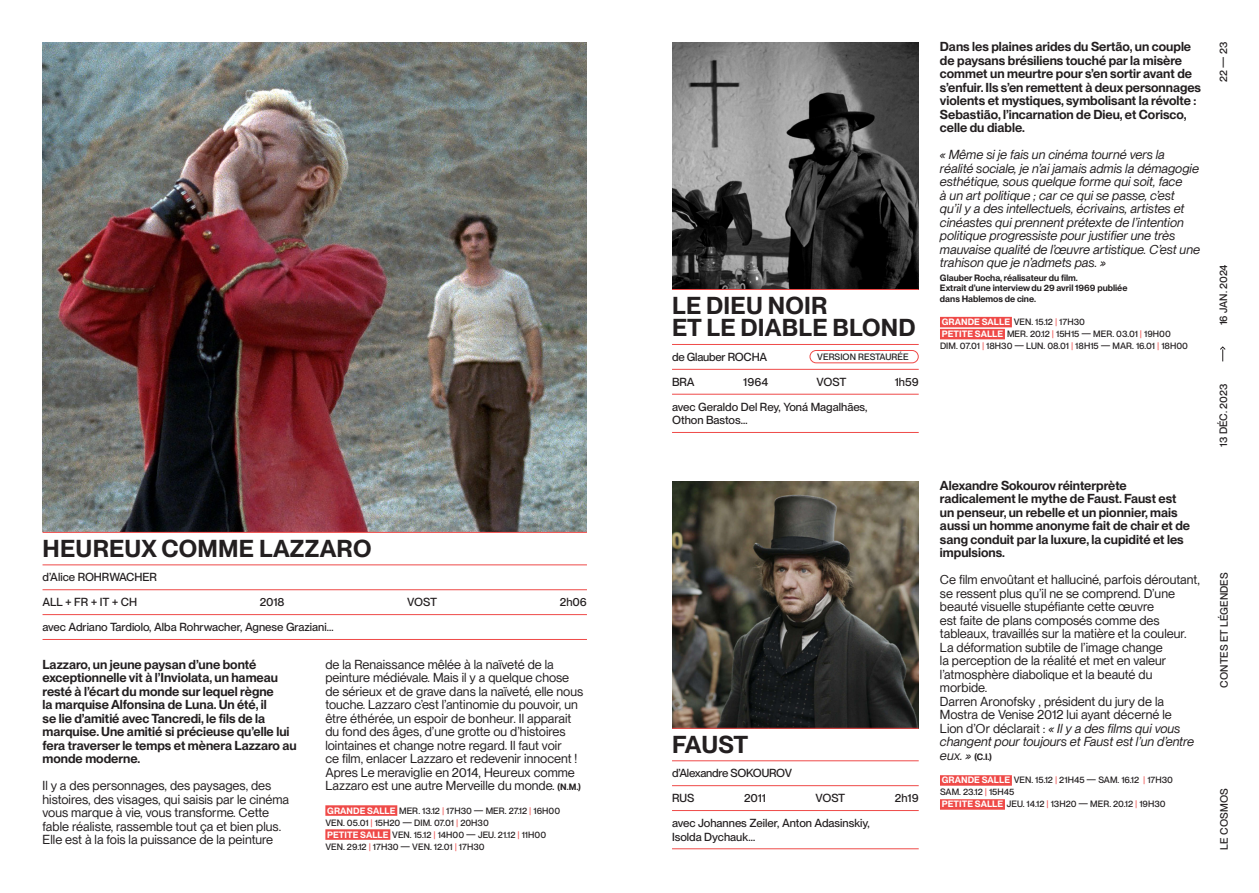
<style>
.page{position:relative;width:1259px;height:893px;background:#fff}
.page>*{position:absolute;margin:0;border:0;box-sizing:border-box;transform-origin:0 0}
.t1{font:600 24px "PP Neue Montreal";letter-spacing:.01em;color:#231f20}
.TEXTE_COURANT{font:12.75px/13.5px "PP Neue Montreal TT";color:#231f20}
.CHAPO{font:600 12.75px/13.5px "PP Neue Montreal";color:#231f20}
.TEXTE_COURANT-2{font:italic 12.75px/13.5px "PP Neue Montreal TT";color:#231f20}
.t2{font:500 11.55px "PP Neue Montreal";color:#231f20}
.t3{font:500 11.55px "PP Neue Montreal";letter-spacing:-.025em;color:#231f20}
.t4{font:500 11.55px "PP Neue Montreal";letter-spacing:-.02em;color:#231f20}
.t5{font:500 10.5px "PP Neue Montreal";color:#231f20}
.t6{font:500 9px "PP Neue Montreal";color:#231f20}
.TEXTE_COURANT-3{font:600 9px "PP Neue Montreal";color:#231f20}
.s1{font-family:"PP Neue Montreal";font-weight:600;font-size:9px}
.s2{font-weight:600;color:#fff}
.s3{color:#ef4a48}
.s4{font-style:italic}
.s5{font-family:"PP Neue Montreal TT";font-weight:400;font-style:italic;font-size:12.75px}
</style>
<div class="page">
<svg style="left:1220px;top:346px;width:6px;height:15px"></svg>
<div style="left:325px;top:805px;width:72px;height:11px;background:#ef4a48"></div>
<div style="left:325px;top:829px;width:65px;height:11px;background:#ef4a48"></div>
<img style="left:43px;top:42px;width:544px;height:490px">
<hr style="left:43px;top:532px;width:544px;height:1px;background:#ef4a48">
<hr style="left:43px;top:564px;width:544px;height:1px;background:#ef4a48">
<hr style="left:43px;top:589px;width:544px;height:1px;background:#ef4a48">
<hr style="left:43px;top:614px;width:544px;height:1px;background:#ef4a48">
<hr style="left:43px;top:639px;width:544px;height:1px;background:#ef4a48">
<img style="left:672px;top:482px;width:246px;height:246px">
<div style="left:940px;top:775px;width:72px;height:11px;background:#ef4a48"></div>
<div style="left:940px;top:799px;width:65px;height:11px;background:#ef4a48"></div>
<hr style="left:672px;top:728px;width:246px;height:1px;background:#ef4a48">
<hr style="left:672px;top:760px;width:246px;height:1px;background:#ef4a48">
<hr style="left:672px;top:785px;width:246px;height:1px;background:#ef4a48">
<hr style="left:672px;top:810px;width:246px;height:1px;background:#ef4a48">
<hr style="left:672px;top:848px;width:246px;height:1px;background:#ef4a48">
<img style="left:672px;top:43px;width:246px;height:246px">
<div style="left:940px;top:317px;width:72px;height:10px;background:#ef4a48"></div>
<div style="left:940px;top:329px;width:65px;height:10px;background:#ef4a48"></div>
<hr style="left:672px;top:289px;width:246px;height:1px;background:#ef4a48">
<hr style="left:672px;top:344px;width:246px;height:1px;background:#ef4a48">
<hr style="left:672px;top:369px;width:246px;height:1px;background:#ef4a48">
<hr style="left:672px;top:394px;width:246px;height:1px;background:#ef4a48">
<hr style="left:672px;top:432px;width:246px;height:1px;background:#ef4a48">
<div style="left:809px;top:350px;width:109px;height:13px;border:1px solid #ef4a48;border-radius:6px"></div>
<p class="t1" style="left:43px;top:534px;width:330px">HEUREUX COMME LAZZARO</p>
<p class="t2" style="left:43px;top:570px;width:116px">d’Alice ROHRWACHER</p>
<p class="t2" style="left:43px;top:595px;width:96px">ALL + FR + IT + CH</p>
<p class="t2" style="left:260px;top:595px;width:26px">2018</p>
<p class="t2" style="left:407px;top:595px;width:31px">VOST</p>
<p class="t2" style="left:560px;top:595px;width:29px">2h06</p>
<p class="t2" style="left:43px;top:620px;width:293px">avec Adriano Tardiolo, Alba Rohrwacher, Agnese Graziani…</p>
<p class="CHAPO" style="left:43px;top:657px;width:256px">Lazzaro, un jeune paysan d’une bonté exceptionnelle vit à l’Inviolata, un hameau resté à l’écart du monde sur lequel règne<br>la marquise Alfonsina de Luna. Un été, il<br>se lie d’amitié avec Tancredi, le fils de la marquise. Une amitié si précieuse qu’elle lui fera traverser le temps et mènera Lazzaro au monde moderne.</p>
<p class="TEXTE_COURANT" style="left:43px;top:779px;width:248px">Il y a des personnages, des paysages, des histoires, des visages, qui saisis par le cinéma vous marque à vie, vous transforme. Cette fable réaliste, rassemble tout ça et bien plus.<br>Elle est à la fois la puissance de la peinture</p>
<p class="TEXTE_COURANT" style="left:325px;top:657px;width:259px">de la Renaissance mêlée à la naïveté de la peinture médiévale. Mais il y a quelque chose de sérieux et de grave dans la naïveté, elle nous touche. Lazzaro c’est l’antinomie du pouvoir, un être éthérée, un espoir de bonheur. Il apparait du fond des âges, d’une grotte ou d’histoires lointaines et change notre regard. Il faut voir<br>ce film, enlacer Lazzaro et redevenir innocent !<br>Apres Le meraviglie en 2014, Heureux comme Lazzaro est une autre Merveille du monde. <span class="s1">(N.M.)</span></p>
<p class="t6" style="left:327px;top:805px;width:234px"><span class="s2">GRANDE SALLE</span> MER. 13.12 <span class="s3">|</span> 17H30 — MER. 27.12 <span class="s3">|</span> 16H00</p>
<p class="t6" style="left:325px;top:817px;width:165px">VEN. 05.01 <span class="s3">|</span> 15H20 — DIM. 07.01 <span class="s3">|</span> 20H30</p>
<p class="t6" style="left:327px;top:829px;width:220px"><span class="s2">PETITE SALLE</span> VEN. 15.12 <span class="s3">|</span> 14H00 — JEU. 21.12 <span class="s3">|</span> 11H00</p>
<p class="t6" style="left:325px;top:841px;width:161px">VEN. 29.12 <span class="s3">|</span> 17H30 — VEN. 12.01 <span class="s3">|</span> 17H30</p>
<p class="t1" style="left:672px;top:291px;width:157px">LE DIEU NOIR</p>
<p class="t1" style="left:672px;top:313px;width:245px">ET LE DIABLE BLOND</p>
<p class="t4" style="left:672px;top:350px;width:97px">de Glauber ROCHA</p>
<p class="t6" style="left:817px;top:351px;width:93px">VERSION RESTAURÉE</p>
<p class="t2" style="left:672px;top:375px;width:24px">BRA</p>
<p class="t2" style="left:743px;top:375px;width:26px">1964</p>
<p class="t2" style="left:816px;top:375px;width:31px">VOST</p>
<p class="t2" style="left:895px;top:375px;width:25px">1h59</p>
<p class="t2" style="left:672px;top:400px;width:197px">avec Geraldo Del Rey, Yoná Magalhães,</p>
<p class="t2" style="left:672px;top:413px;width:77px">Othon Bastos…</p>
<p class="t1" style="left:672px;top:730px;width:78px">FAUST</p>
<p class="t3" style="left:672px;top:766px;width:121px">d’Alexandre SOKOUROV</p>
<p class="t2" style="left:672px;top:791px;width:24px">RUS</p>
<p class="t2" style="left:744px;top:791px;width:23px">2011</p>
<p class="t2" style="left:815px;top:791px;width:31px">VOST</p>
<p class="t2" style="left:895px;top:791px;width:25px">2h19</p>
<p class="t2" style="left:672px;top:816px;width:199px">avec Johannes Zeiler, Anton Adasinskiy,</p>
<p class="t2" style="left:672px;top:830px;width:85px">Isolda Dychauk…</p>
<p class="CHAPO" style="left:940px;top:40px;width:263px">Dans les plaines arides du Sertão, un couple de paysans brésiliens touché par la misère commet un meurtre pour s’en sortir avant de s’enfuir. Ils s’en remettent à deux personnages violents et mystiques, symbolisant la révolte :<br>Sebastião, l’incarnation de Dieu, et Corisco, celle du diable.</p>
<p class="TEXTE_COURANT-2" style="left:940px;top:148px;width:262px">« Même si je fais un cinéma tourné vers la réalité sociale, je n’ai jamais admis la démagogie esthétique, sous quelque forme qui soit, face<br>à un art politique ; car ce qui se passe, c’est<br>qu’il y a des intellectuels, écrivains, artistes et cinéastes qui prennent prétexte de l’intention politique progressiste pour justifier une très mauvaise qualité de l’œuvre artistique. C’est une trahison que je n’admets pas. »</p>
<p class="TEXTE_COURANT-3" style="left:940px;top:272px;width:139px">Glauber Rocha, réalisateur du film.</p>
<p class="TEXTE_COURANT-3" style="left:940px;top:283px;width:189px">Extrait d’une interview du 29 avril 1969 publiée</p>
<p class="TEXTE_COURANT-3" style="left:940px;top:293px;width:98px">dans Hablemos de cine.</p>
<p class="t6" style="left:942px;top:317px;width:145px"><span class="s2">GRANDE SALLE</span> VEN. 15.12 <span class="s3">|</span> 17H30</p>
<p class="t6" style="left:942px;top:329px;width:231px"><span class="s2">PETITE SALLE</span> MER. 20.12 <span class="s3">|</span> 15H15 — MER. 03.01 <span class="s3">|</span> 19H00</p>
<p class="t6" style="left:940px;top:341px;width:250px">DIM. 07.01 <span class="s3">|</span> 18H30 — LUN. 08.01 <span class="s3">|</span> 18H15 — MAR. 16.01 <span class="s3">|</span> 18H00</p>
<p class="CHAPO" style="left:940px;top:479px;width:252px">Alexandre Sokourov réinterprète radicalement le mythe de Faust. Faust est un penseur, un rebelle et un pionnier, mais aussi un homme anonyme fait de chair et de sang conduit par la luxure, la cupidité et les impulsions.</p>
<p class="TEXTE_COURANT" style="left:940px;top:573px;width:262px">Ce film envoûtant et halluciné, parfois déroutant, se ressent plus qu’il ne se comprend. D’une beauté visuelle stupéfiante cette œuvre<br>est faite de plans composés comme des tableaux, travaillés sur la matière et la couleur.<br>La déformation subtile de l’image change<br>la perception de la réalité et met en valeur l’atmosphère diabolique et la beauté du morbide.</p>
<p class="TEXTE_COURANT" style="left:940px;top:695px;width:256px">Darren Aronofsky , président du jury de la Mostra de Venise 2012 lui ayant décerné le Lion d’Or déclarait : <span class="s4">« Il y a des films qui vous changent pour toujours et Faust est l’un d’entre</span></p>
<p class="TEXTE_COURANT-3" style="left:940px;top:751px;width:53px"><span class="s5">eux. »</span> (C.I.)</p>
<p class="t6" style="left:942px;top:775px;width:233px"><span class="s2">GRANDE SALLE</span> VEN. 15.12 <span class="s3">|</span> 21H45 — SAM. 16.12 <span class="s3">|</span> 17H30</p>
<p class="t6" style="left:940px;top:787px;width:76px">SAM. 23.12 <span class="s3">|</span> 15H45</p>
<p class="t6" style="left:942px;top:799px;width:225px"><span class="s2">PETITE SALLE</span> JEU. 14.12 <span class="s3">|</span> 13H20 — MER. 20.12 <span class="s3">|</span> 19H30</p>
<p class="t5" style="left:1217px;top:82px;width:42px;rotate:-90deg">22 — 23</p>
<p class="t5" style="left:1217px;top:325px;width:62px;rotate:-90deg">16 JAN. 2024</p>
<p class="t5" style="left:1217px;top:446px;width:64px;rotate:-90deg">13 DÉC. 2023</p>
<p class="t5" style="left:1217px;top:688px;width:117px;rotate:-90deg">CONTES ET LÉGENDES</p>
<p class="t5" style="left:1217px;top:849px;width:63px;rotate:-90deg">LE COSMOS</p>
</div>
